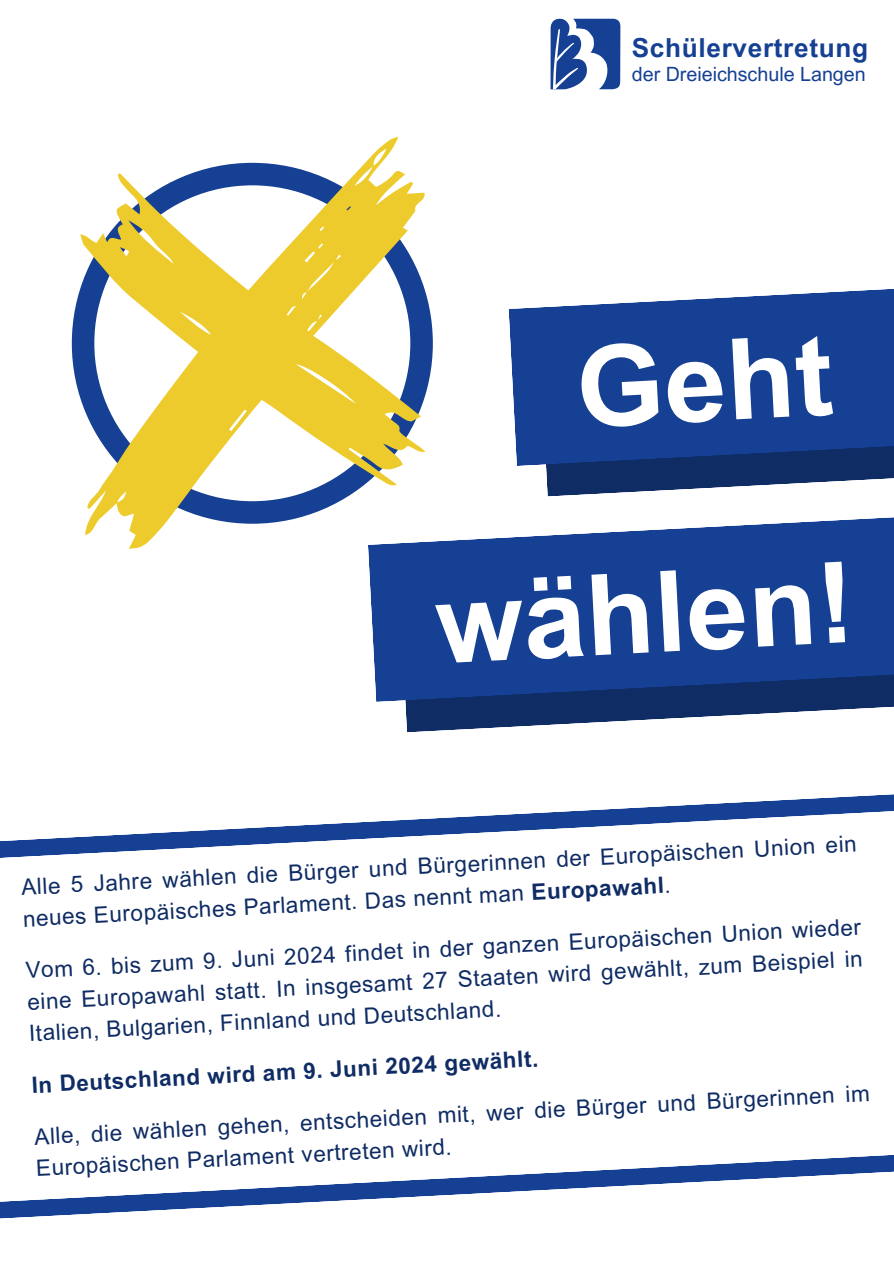
<style>
.page{position:relative;width:894px;height:1264px;background:#fff}
.page>*{position:absolute;margin:0;border:0;box-sizing:border-box;transform-origin:0 0}
.t1{font:700 112.5px "Arial MT Pro";color:#fff}
.t2{font:700 26.25px "Arial MT Pro";letter-spacing:.025em;color:#154093}
.t3{font:22.5px/31.5px "Arial MT Pro";color:#0f2c64}
.t4{font:700 22.5px "Arial MT Pro";color:#0f2c64}
.t5{font:19.65px "Arial MT Pro";color:#154093}
.s1{font-weight:700}
</style>
<div class="page">
<svg style="left:546px;top:466px;width:347px;height:30px;fill:#0f2c64"></svg>
<svg style="left:508px;top:289px;width:385px;height:177px;background:#244c97"></svg>
<svg style="left:550px;top:19px;width:70px;height:70px"></svg>
<svg style="left:0;top:1155px;width:893px;height:64px"></svg>
<svg style="left:71px;top:136px;width:362px;height:413px"></svg>
<svg style="left:405px;top:702px;width:488px;height:30px;fill:#0f2c64"></svg>
<svg style="left:368px;top:513px;width:525px;height:189px;background:#2d529b"></svg>
<svg style="left:0;top:794px;width:893px;height:64px"></svg>
<p class="t2" style="left:631px;top:37px;width:238px">Schülervertretung</p>
<h4 class="t5" style="left:631px;top:67px;width:235px">der Dreieichschule Langen</h4>
<p class="t1" style="left:574px;top:346px;width:258px;rotate:-3deg">Geht</p>
<p class="t1" style="left:433px;top:582px;width:420px;rotate:-3deg">wählen!</p>
<h1 class="t3" style="left:21px;top:874px;width:837px;rotate:-3deg">Alle 5 Jahre wählen die Bürger und Bürgerinnen der Europäischen Union ein neues Europäisches Parlament. Das nennt man <span class="s1">Europawahl</span>.</h1>
<h1 class="t3" style="left:25px;top:957px;width:837px;text-align:justify;rotate:-3deg">Vom 6. bis zum 9. Juni 2024 findet in der ganzen Europäischen Union wieder eine Europawahl statt. In insgesamt 27 Staaten wird gewählt, zum Beispiel in Italien, Bulgarien, Finnland und Deutschland.</h1>
<h3 class="t4" style="left:31px;top:1076px;width:508px;rotate:-3deg">In Deutschland wird am 9. Juni 2024 gewählt.</h3>
<h3 class="t3" style="left:34px;top:1123px;width:837px;rotate:-3deg">Alle, die wählen gehen, entscheiden mit, wer die Bürger und Bürgerinnen im<br>Europäischen Parlament vertreten wird.</h3>
</div>
